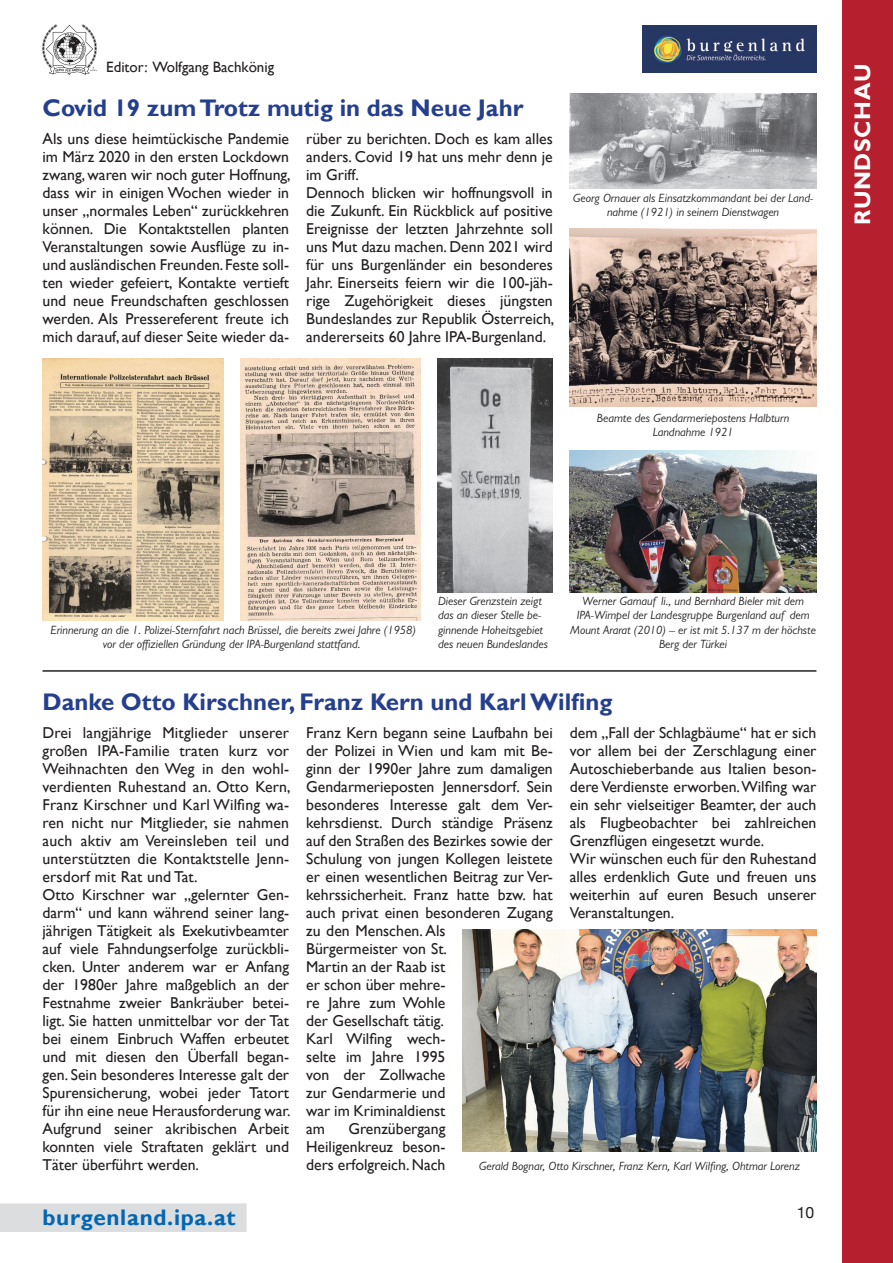
<style>
.page{position:relative;width:893px;height:1263px;background:#fff}
.page>*{position:absolute;margin:0;border:0;box-sizing:border-box;transform-origin:0 0}
.t1{font:700 24px "Gill Sans";color:#253f8e}
.t2{font:700 22.5px "Gill Sans";letter-spacing:.03em;color:#0166b3}
.t3{font:700 22.5px "Gill Sans";letter-spacing:.03em;color:#fff}
.t4{font:15.75px/18px "Gill Sans";color:#231f20}
.t5{font:15.75px "Helvetica Neue";color:#231f20}
.t6{font:15px "Gill Sans";color:#231f20}
.t7{font:italic 12px/14.4px "Gill Sans MT Pro";color:#231f20;text-align:center}
</style>
<div class="page">
<div style="left:0;top:1203px;width:247px;height:29px;background:#dcdddf"></div>
<div style="left:842px;top:0;width:51px;height:1263px;background:#b61f2d"></div>
<img style="left:43px;top:25px;width:53px;height:49px">
<img style="left:642px;top:26px;width:174px;height:46px">
<hr style="left:43px;top:670px;width:773px;height:2px;background:#231f20">
<img style="left:462px;top:929px;width:354px;height:222px">
<img style="left:570px;top:94px;width:246px;height:94px">
<img style="left:570px;top:228px;width:246px;height:179px">
<img style="left:43px;top:358px;width:180px;height:262px">
<img style="left:240px;top:358px;width:181px;height:262px">
<img style="left:438px;top:358px;width:115px;height:234px">
<img style="left:570px;top:450px;width:246px;height:142px">
<p class="t6" style="left:106px;top:58px;width:169px">Editor: Wolfgang Bachkönig</p>
<h1 class="t1" style="left:43px;top:94px;width:482px">Covid 19 zum Trotz mutig in das Neue Jahr</h1>
<p class="t4" style="left:43px;top:130px;width:250px;text-align:justify">Als uns diese heimtückische Pandemie im März 2020 in den ersten Lockdown zwang, waren wir noch guter Hoffnung, dass wir in einigen Wochen wieder in unser „normales Leben“ zurückkehren können. Die Kontaktstellen planten Veranstaltungen sowie Ausflüge zu in&shy;und ausländischen Freunden. Feste soll&shy;ten wieder gefeiert, Kontakte vertieft und neue Freundschaften geschlossen werden. Als Pressereferent freute ich mich darauf, auf dieser Seite wieder da-</p>
<p class="t4" style="left:306px;top:130px;width:250px">rüber zu berichten. Doch es kam alles anders. Covid 19 hat uns mehr denn je im Griff.<br>Dennoch blicken wir hoffnungsvoll in die Zukunft. Ein Rückblick auf positive Ereignisse der letzten Jahrzehnte soll uns Mut dazu machen. Denn 2021 wird für uns Burgenländer ein besonderes Jahr. Einerseits feiern wir die 100-jäh&shy;rige Zugehörigkeit dieses jüngsten Bundeslandes zur Republik Österreich, andererseits 60 Jahre IPA-Burgenland.</p>
<p class="t7" style="left:573px;top:190px;width:242px">Georg Ornauer als Einsatzkommandant bei der Land&shy;nahme (1921) in seinem Dienstwagen</p>
<p class="t7" style="left:597px;top:410px;width:194px">Beamte des Gendarmeriepostens Halbturn<br>Landnahme 1921</p>
<h2 class="t3" style="left:849px;top:225px;width:162px;rotate:-90deg">RUNDSCHAU</h2>
<p class="t7" style="left:51px;top:622px;width:367px">Erinnerung an die 1. Polizei-Sternfahrt nach Brüssel, die bereits zwei Jahre (1958) vor der offiziellen Gründung der IPA-Burgenland stattfand.</p>
<p class="t7" style="left:438px;top:593px;width:111px;text-align:left">Dieser Grenzstein zeigt das an dieser Stelle be&shy;ginnende Hoheitsgebiet des neuen Bundeslandes</p>
<p class="t7" style="left:570px;top:593px;width:247px">Werner Gamauf li., und Bernhard Bieler mit dem IPA-Wimpel der Landesgruppe Burgenland auf dem Mount Ararat (2010) – er ist mit 5.137 m der höchste Berg der Türkei</p>
<h1 class="t1" style="left:43px;top:688px;width:571px">Danke Otto Kirschner, Franz Kern und Karl Wilfing</h1>
<p class="t4" style="left:306px;top:724px;width:248px">Franz Kern begann seine Laufbahn bei der Polizei in Wien und kam mit Be&shy;ginn der 1990er Jahre zum damaligen<br>Gendarmerieposten Jennersdorf. Sein besonderes Interesse galt dem Ver&shy;kehrsdienst. Durch ständige Präsenz auf den Straßen des Bezirkes sowie der<br>Schulung von jungen Kollegen leistete er einen wesentlichen Beitrag zur Ver&shy;kehrssicherheit. Franz hatte bzw. hat auch privat einen besonderen Zugang zu den Menschen. Als<br>Bürgermeister von St.<br>Martin an der Raab ist<br>er schon über mehre-<br>re Jahre zum Wohle<br>der Gesellschaft tätig.<br>Karl Wilfing wech-<br>selte im Jahre 1995<br>von der Zollwache<br>zur Gendarmerie und<br>war im Kriminaldienst<br>am</p>
<p class="t4" style="left:570px;top:724px;width:248px">dem „Fall der Schlagbäume“ hat er sich vor allem bei der Zerschlagung einer Autoschieberbande aus Italien beson&shy;dere Verdienste erworben. Wilfing war ein sehr vielseitiger Beamter, der auch als Flugbeobachter bei zahlreichen Grenzflügen eingesetzt wurde.<br>Wir wünschen euch für den Ruhestand alles erdenklich Gute und freuen uns weiterhin auf euren Besuch unserer Veranstaltungen.</p>
<p class="t4" style="left:43px;top:724px;width:250px">Drei langjährige Mitglieder unserer großen IPA-Familie traten kurz vor Weihnachten den Weg in den wohl&shy;verdienten Ruhestand an. Otto Kern, Franz Kirschner und Karl Wilfing wa&shy;ren nicht nur Mitglieder, sie nahmen auch aktiv am Vereinsleben teil und unterstützten die Kontaktstelle Jenn&shy;ersdorf mit Rat und Tat.<br>Otto Kirschner war „gelernter Gen&shy;darm“ und kann während seiner lang&shy;jährigen Tätigkeit als Exekutivbeamter auf viele Fahndungserfolge zurückbli&shy;cken. Unter anderem war er Anfang der 1980er Jahre maßgeblich an der Festnahme zweier Bankräuber betei&shy;ligt. Sie hatten unmittelbar vor der Tat bei einem Einbruch Waffen erbeutet und mit diesen den Überfall began&shy;gen. Sein besonderes Interesse galt der Spurensicherung, wobei jeder Tatort für ihn eine neue Herausforderung war.<br>Aufgrund seiner akribischen Arbeit konnten viele Straftaten geklärt und Täter überführt werden.</p>
<p class="t4" style="left:306px;top:1120px;width:141px;text-align:justify;text-indent:42px">Grenzübergang Heiligenkreuz beson&shy;ders erfolgreich. Nach</p>
<p class="t7" style="left:479px;top:1159px;width:323px">Gerald Bognar, Otto Kirschner, Franz Kern, Karl Wilfing, Ohtmar Lorenz</p>
<h2 class="t2" style="left:43px;top:1204px;width:195px">burgenland.ipa.at</h2>
<p class="t5" style="left:797px;top:1201px;width:19px">10</p>
</div>
